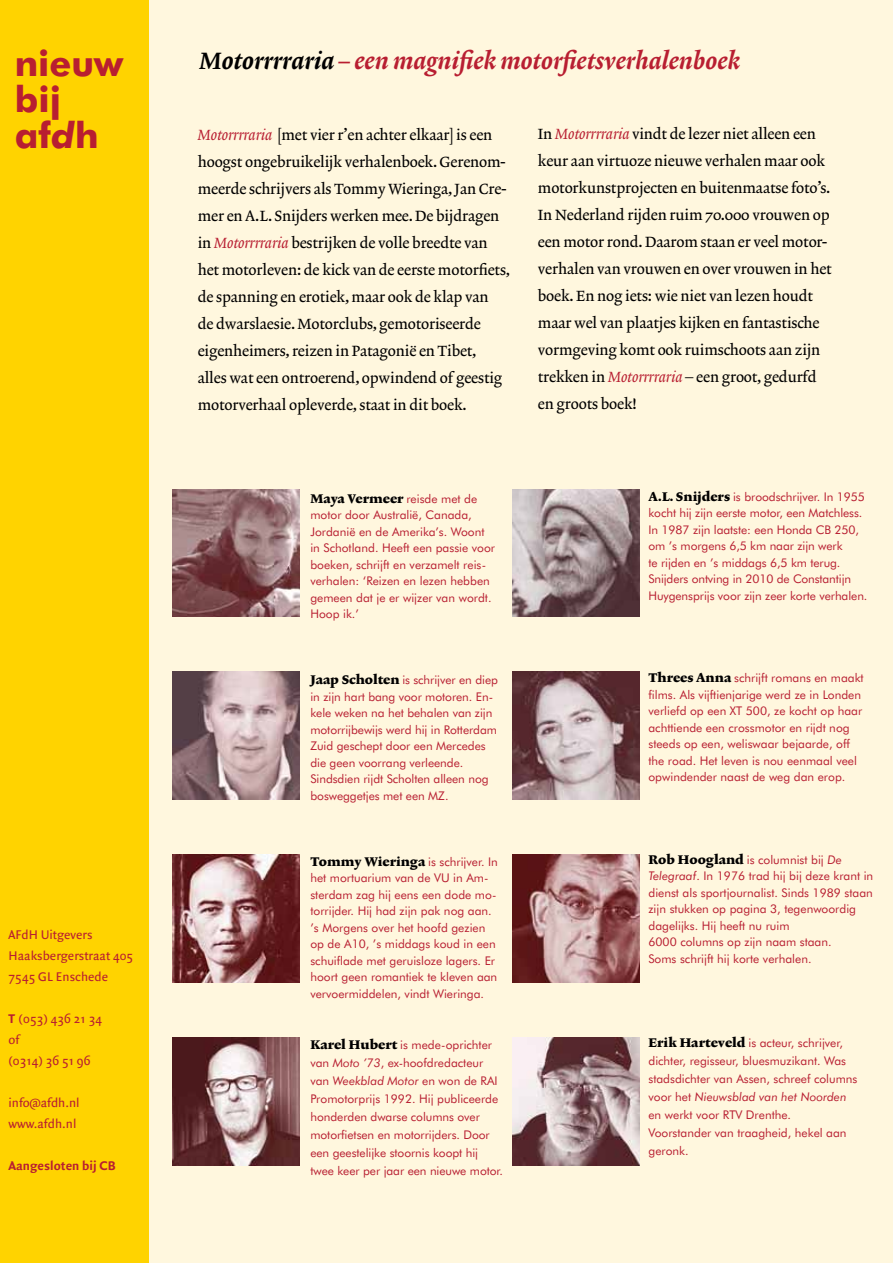
<style>
.page{position:relative;width:893px;height:1263px;background:#fff}
.page>*{position:absolute;margin:0;border:0;box-sizing:border-box;transform-origin:0 0}
.t1{font:700 36px/36px "Futura BT";color:#b81e31}
.t2{font:24px "Lexicon No 2 D Italic Txt";color:#b81e31}
.t3{font:15px/27px "Lexicon No 2 A Roman Txt";letter-spacing:-.01em;color:#000}
.t4{font:13.5px/21px "Quadraat Sans";color:#b81e31}
.t5{font:700 13.5px "Quadraat Sans";color:#b81e31}
.t6{font:12.75px "Lexicon No 2 F Roman Txt";color:#000}
.t7{font:12px/16.5px "Futura BT";color:#b81e31}
.s1{font-style:italic}
.s2{font-weight:700}
.s3{color:#000}
.s4{font-family:"Lexicon No 2 A Italic Txt";color:#b81e31}
.s5{font-family:"Futura BT";font-size:12px;color:#b81e31}
.s6{font-family:"Lexicon No 2 F Roman Txt";font-size:12.75px;color:#000}
</style>
<div class="page">
<div style="left:149px;top:0;width:744px;height:1263px;background:#fff7de"></div>
<div style="left:0;top:0;width:149px;height:1263px;background:#ffd300"></div>
<img style="left:172px;top:489px;width:128px;height:128px">
<img style="left:172px;top:672px;width:128px;height:127px">
<img style="left:172px;top:855px;width:128px;height:127px">
<img style="left:172px;top:1037px;width:128px;height:128px">
<img style="left:512px;top:672px;width:128px;height:127px">
<img style="left:512px;top:855px;width:128px;height:127px">
<img style="left:512px;top:1037px;width:128px;height:128px">
<img style="left:512px;top:489px;width:128px;height:128px">
<h1 class="t1" style="left:15px;top:45px;width:110px">nieuw bij af<span class="s1">d</span>h</h1>
<p class="t4" style="left:9px;top:924px;width:126px">AFdH Uitgevers<br>Haaksbergerstraat 405<br>7545 GL Enschede</p>
<p class="t4" style="left:9px;top:1008px;width:95px"><span class="s2">T</span> (053) 436 21 34 of<br>(0314) 36 51 96</p>
<p class="t4" style="left:9px;top:1092px;width:73px">info@afdh.nl www.afdh.nl</p>
<p class="t5" style="left:9px;top:1158px;width:109px">Aangesloten bij CB</p>
<h2 class="t2" style="left:200px;top:46px;width:542px"><span class="s3">Motorrrraria</span> – een magnifiek motorfietsverhalenboek</h2>
<p class="t3" style="left:198px;top:122px;width:314px"><span class="s4">Motorrrraria</span> [met vier r’en achter elkaar] is een hoogst ongebruikelijk verhalenboek. Gerenom&shy;meerde schrijvers als Tommy Wieringa, Jan Cre&shy;mer en A.L. Snijders werken mee. De bijdragen in <span class="s4">Motorrrraria</span> bestrijken de volle breedte van het motorleven: de kick van de eerste motorfiets, de spanning en erotiek, maar ook de klap van<br>de dwarslaesie. Motorclubs, gemotoriseerde eigenheimers, reizen in Patagonië en Tibet,<br>alles wat een ontroerend, opwindend of geestig motorverhaal opleverde, staat in dit boek.</p>
<p class="t3" style="left:538px;top:121px;width:295px">In <span class="s4">Motorrrraria</span> vindt de lezer niet alleen een keur aan virtuoze nieuwe verhalen maar ook motorkunstprojecten en buitenmaatse foto’s.<br>In Nederland rijden ruim 70.000 vrouwen op een motor rond. Daarom staan er veel motor&shy;verhalen van vrouwen en over vrouwen in het boek. En nog iets: wie niet van lezen houdt maar wel van plaatjes kijken en fantastische vormgeving komt ook ruimschoots aan zijn trekken in <span class="s4">Motorrrraria</span> – een groot, gedurfd en groots boek!</p>
<p class="t6" style="left:310px;top:491px;width:168px">Maya Vermeer <span class="s5">reisde met de</span></p>
<p class="t7" style="left:310px;top:506px;width:186px">motor door Australië, Canada,<br>Jordanië en de Amerika’s. Woont in Schotland. Heeft een passie voor boeken, schrijft en verzamelt reis&shy;verhalen: ‘Reizen en lezen hebben gemeen dat je er wijzer van wordt.<br>Hoop ik.’</p>
<p class="t7" style="left:310px;top:671px;width:189px"><span class="s6">Jaap Scholten</span> is schrijver en diep in zijn hart bang voor motoren. En&shy;kele weken na het behalen van zijn motorrijbewijs werd hij in Rotterdam<br>Zuid geschept door een Mercedes die geen voorrang verleende.<br>Sindsdien rijdt Scholten alleen nog bosweggetjes met een MZ.</p>
<p class="t7" style="left:310px;top:853px;width:189px"><span class="s6">Tommy Wieringa</span> is schrijver. In het mortuarium van de VU in Am&shy;sterdam zag hij eens een dode mo&shy;torrijder. Hij had zijn pak nog aan. ’s Morgens over het hoofd gezien op de A10, ’s middags koud in een schuiflade met geruisloze lagers. Er hoort geen romantiek te kleven aan vervoermiddelen, vindt Wieringa.</p>
<p class="t7" style="left:310px;top:1035px;width:194px;line-height:18px"><span class="s6">Karel Hubert</span> is mede-oprichter van <span class="s1">Moto ’73</span>, ex-hoofdredacteur van <span class="s1">Weekblad Motor</span> en won de RAI Promotorprijs 1992. Hij publiceerde honderden dwarse columns over motorfietsen en motorrijders. Door een geestelijke stoornis koopt hij twee keer per jaar een nieuwe motor.</p>
<p class="t7" style="left:648px;top:488px;width:220px"><span class="s6">A.L. Snijders</span> is broodschrijver. In 1955 kocht hij zijn eerste motor, een Matchless.<br>In 1987 zijn laatste: een Honda CB 250, om ’s morgens 6,5 km naar zijn werk<br>te rijden en ’s middags 6,5 km terug.<br>Snijders ontving in 2010 de Constantijn Huygensprijs voor zijn zeer korte verhalen.</p>
<p class="t7" style="left:648px;top:669px;width:217px"><span class="s6">Threes Anna</span> schrijft romans en maakt films. Als vijftienjarige werd ze in Londen verliefd op een XT 500, ze kocht op haar achttiende een crossmotor en rijdt nog steeds op een, weliswaar bejaarde, off the road. Het leven is nou eenmaal veel opwindender naast de weg dan erop.</p>
<p class="t7" style="left:648px;top:851px;width:226px"><span class="s6">Rob Hoogland</span> is columnist bij <span class="s1">De Telegraaf</span>. In 1976 trad hij bij deze krant in dienst als sportjournalist. Sinds 1989 staan zijn stukken op pagina 3, tegenwoordig dagelijks. Hij heeft nu ruim<br>6000 columns op zijn naam staan.<br>Soms schrijft hij korte verhalen.</p>
<p class="t7" style="left:648px;top:1033px;width:211px;line-height:18px"><span class="s6">Erik Harteveld</span> is acteur, schrijver, dichter, regisseur, bluesmuzikant. Was stadsdichter van Assen, schreef columns voor het <span class="s1">Nieuwsblad van het Noorden </span>en werkt voor RTV Drenthe.<br>Voorstander van traagheid, hekel aan geronk.</p>
</div>
